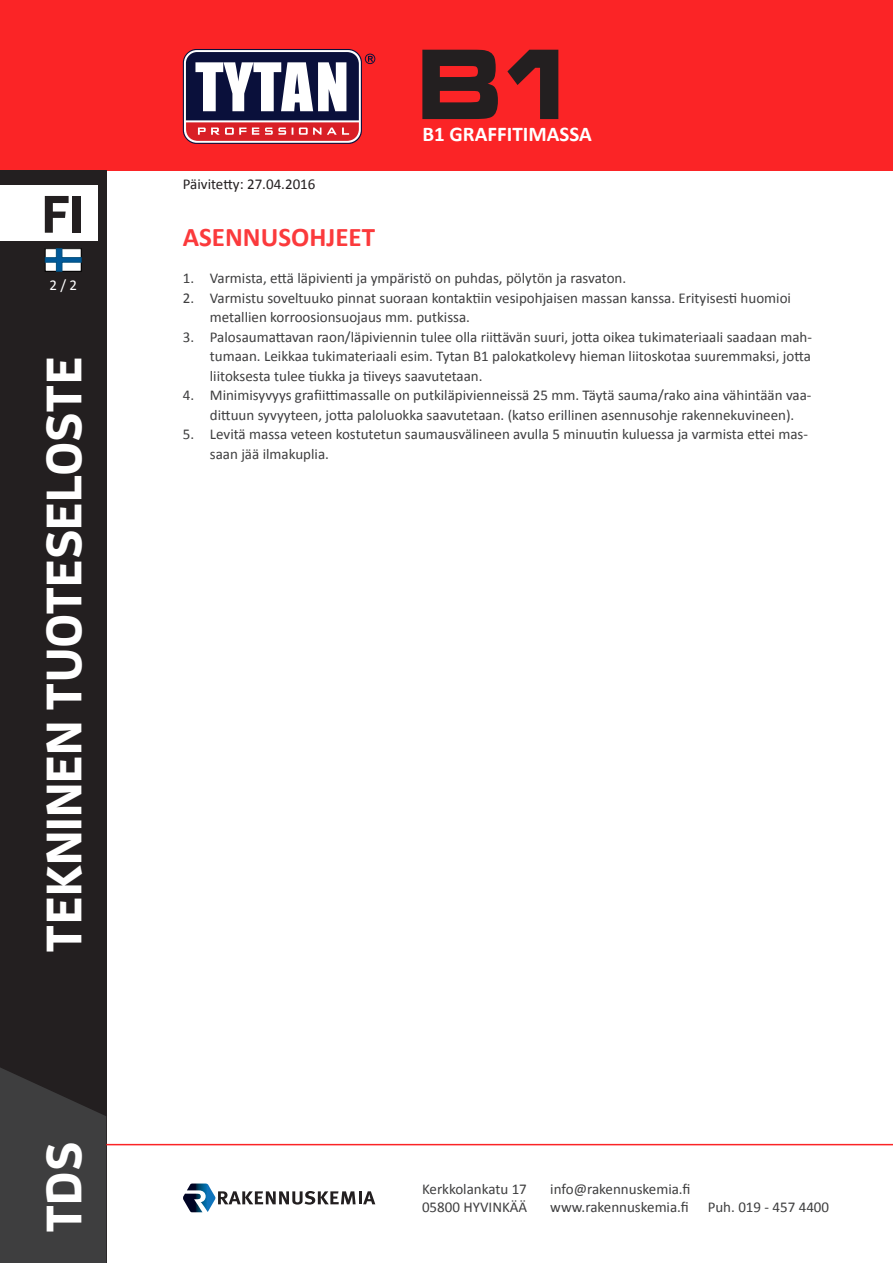
<style>
.page{position:relative;width:893px;height:1263px;background:#fff}
.page>*{position:absolute;margin:0;border:0;box-sizing:border-box;transform-origin:0 0}
.t1{font:700 52.5px "Enzo OT";color:#231f20}
.t2{font:700 49.5px "Enzo OT";color:#fff}
.technical_data_parag{font:700 27px "Calibri";color:#fb3a3c}
.t3{font:700 21px "Calibri";color:#fff}
.t4{font:15px/19.5px "Calibri";color:#3e3e3f}
.t5{font:15px "Calibri";color:#231f20}
.t6{font:15px "Calibri";color:#fff}
</style>
<div class="page">
<div style="left:0;top:0;width:893px;height:170px;background:#fb2426"></div>
<div style="left:0;top:170px;width:106px;height:1093px;background:#231f20"></div>
<svg style="left:0;top:1067px;width:106px;height:196px;background:#3a3a3b"></svg>
<hr style="left:106px;top:1144px;width:787px;height:1px;background:#fb2426">
<div style="left:0;top:186px;width:98px;height:55px;background:#fff"></div>
<svg style="left:183px;top:1183px;width:192px;height:29px"></svg>
<svg style="left:183px;top:49px;width:179px;height:95px"></svg>
<div style="left:184px;top:50px;width:177px;height:93px;background:#fff;border-radius:13px"></div>
<svg style="left:365px;top:54px;width:10px;height:10px"></svg>
<svg style="left:186px;top:52px;width:173px;height:89px"></svg>
<svg style="left:45px;top:248px;width:36px;height:23px"></svg>
<svg style="left:422px;top:50px;width:76px;height:69px"></svg>
<svg style="left:507px;top:50px;width:51px;height:69px"></svg>
<h1 class="t1" style="left:42px;top:181px;width:44px">FI</h1>
<p class="t6" style="left:49px;top:276px;width:29px">2 / 2</p>
<h2 class="t2" style="left:33px;top:952px;width:597px;rotate:-90deg">TEKNINEN TUOTESELOSTE</h2>
<h2 class="t2" style="left:33px;top:1233px;width:93px;rotate:-90deg">TDS</h2>
<p class="t3" style="left:422px;top:120px;width:171px">B1 GRAFFITIMASSA</p>
<p class="t5" style="left:183px;top:174px;width:134px">Päivitetty: 27.04.2016</p>
<p class="technical_data_parag" style="left:183px;top:219px;width:194px">ASENNUSOHJEET</p>
<p class="t4" style="left:183px;top:268px;width:445px">1. Varmista, että läpivienti ja ympäristö on puhdas, pölytön ja rasvaton.</p>
<p class="t4" style="left:210px;top:288px;width:583px;text-indent:-27px">2. Varmistu soveltuuko pinnat suoraan kontaktiin vesipohjaisen massan kanssa. Erityisesti huomioi metallien korroosionsuojaus mm. putkissa.</p>
<p class="t4" style="left:210px;top:327px;width:604px;text-align:justify;text-indent:-27px">3. Palosaumattavan raon/läpiviennin tulee olla riittävän suuri, jotta oikea tukimateriaali saadaan mah&shy;tumaan. Leikkaa tukimateriaali esim. Tytan B1 palokatkolevy hieman liitoskotaa suuremmaksi, jotta liitoksesta tulee tiukka ja tiiveys saavutetaan.</p>
<p class="t4" style="left:210px;top:385px;width:603px;text-indent:-27px">4. Minimisyvyys grafiittimassalle on putkiläpivienneissä 25 mm. Täytä sauma/rako aina vähintään vaa&shy;dittuun syvyyteen, jotta paloluokka saavutetaan. (katso erillinen asennusohje rakennekuvineen).</p>
<p class="t4" style="left:210px;top:424px;width:600px;text-indent:-27px">5. Levitä massa veteen kostutetun saumausvälineen avulla 5 minuutin kuluessa ja varmista ettei mas&shy;saan jää ilmakuplia.</p>
<p class="t4" style="left:422px;top:1180px;width:107px;line-height:18px">Kerkkolankatu 17<br>05800 HYVINKÄÄ</p>
<p class="t4" style="left:550px;top:1180px;width:142px;line-height:18px">info@rakennuskemia.fi www.rakennuskemia.fi</p>
<p class="t4" style="left:708px;top:1198px;width:123px">Puh. 019 - 457 4400</p>
</div>
